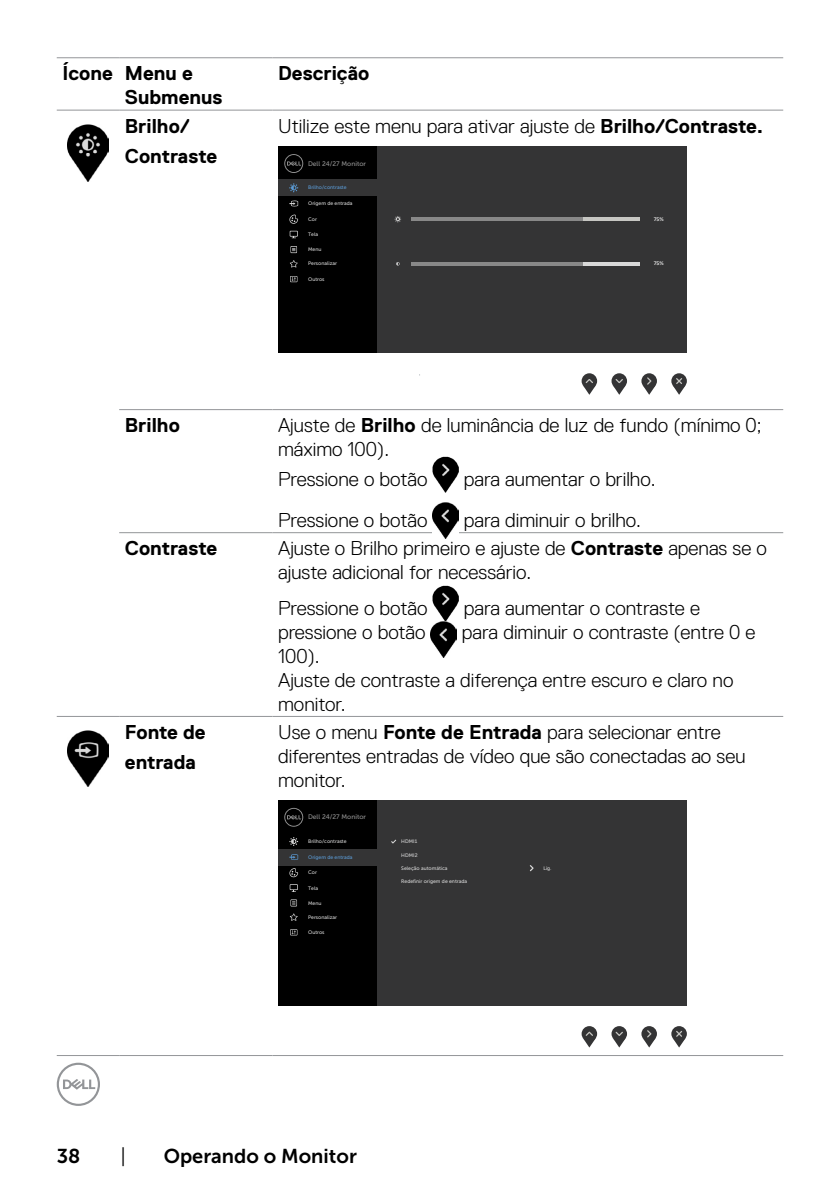
<style>
.page{position:relative;width:840px;height:1191px;background:#fff}
.page>*{position:absolute;margin:0;border:0;box-sizing:border-box;transform-origin:0 0}
.t1{font:300 20px/24px "Dell Replica";color:#000}
.t2{font:700 20px/29.6px "Dell Replica";color:#000}
.t3{font:20px "Museo Sans For Dell 700";color:#000}
.t4{font:20px "Museo Sans For Dell 300";color:#000}
.t5{font:6.6px "Museo Sans For Dell 500";color:#939393}
.t6{font:700 5.8px "Calibri";color:#d9d9d9}
.t7{font:5px "Museo Sans For Dell 500";color:#d9d9d9}
.t8{font:5px "Museo Sans For Dell 500";color:#5b9bd5}
.s1{font-weight:700}
</style>
<div class="page">
<svg style="left:57px;top:1062px;width:43px;height:44px"></svg>
<hr style="left:57px;top:110px;width:62px;height:1px;background:#939598">
<hr style="left:119px;top:110px;width:153px;height:1px;background:#939598">
<hr style="left:272px;top:110px;width:510px;height:1px;background:#939598">
<hr style="left:57px;top:716px;width:62px;height:1px;background:#939598">
<hr style="left:57px;top:57px;width:62px;height:1px;background:#939598">
<hr style="left:119px;top:57px;width:153px;height:1px;background:#939598">
<hr style="left:272px;top:57px;width:510px;height:1px;background:#939598">
<hr style="left:119px;top:409px;width:153px;height:1px;background:#939598">
<hr style="left:272px;top:409px;width:510px;height:1px;background:#939598">
<hr style="left:119px;top:532px;width:153px;height:1px;background:#939598">
<hr style="left:272px;top:532px;width:510px;height:1px;background:#939598">
<hr style="left:119px;top:716px;width:153px;height:1px;background:#939598">
<hr style="left:272px;top:716px;width:510px;height:1px;background:#939598">
<hr style="left:57px;top:1055px;width:62px;height:1px;background:#939598">
<hr style="left:119px;top:1055px;width:153px;height:1px;background:#939598">
<hr style="left:272px;top:1055px;width:510px;height:1px;background:#939598">
<img style="left:68px;top:125px;width:40px;height:56px">
<div style="left:278px;top:146px;width:408px;height:206px;background:#343435"></div>
<div style="left:278px;top:146px;width:98px;height:206px;background:#000"></div>
<div style="left:278px;top:180px;width:99px;height:16px;background:#343435"></div>
<svg style="left:284px;top:154px;width:19px;height:19px"></svg>
<svg style="left:289px;top:200px;width:9px;height:6px"></svg>
<svg style="left:289px;top:214px;width:9px;height:10px"></svg>
<svg style="left:290px;top:260px;width:8px;height:8px"></svg>
<svg style="left:289px;top:231px;width:9px;height:6px"></svg>
<svg style="left:290px;top:231px;width:7px;height:7px"></svg>
<svg style="left:290px;top:246px;width:7px;height:7px"></svg>
<svg style="left:291px;top:247px;width:5px;height:5px"></svg>
<svg style="left:290px;top:276px;width:7px;height:6px"></svg>
<svg style="left:291px;top:277px;width:5px;height:4px"></svg>
<svg style="left:289px;top:183px;width:9px;height:9px"></svg>
<svg style="left:581px;top:373px;width:15px;height:16px"></svg>
<svg style="left:583px;top:379px;width:12px;height:16px"></svg>
<svg style="left:611px;top:373px;width:15px;height:16px"></svg>
<svg style="left:613px;top:379px;width:12px;height:16px"></svg>
<svg style="left:641px;top:373px;width:15px;height:16px"></svg>
<svg style="left:642px;top:377px;width:13px;height:18px"></svg>
<div style="left:671px;top:373px;width:15px;height:16px;background:#343435;border-radius:50%"></div>
<svg style="left:672px;top:378px;width:13px;height:17px"></svg>
<hr style="left:411px;top:262px;width:228px;height:3px;background:#d9d9d9">
<hr style="left:411px;top:262px;width:171px;height:3px;background:#888">
<hr style="left:411px;top:217px;width:228px;height:4px;background:#c6c6c2">
<hr style="left:411px;top:217px;width:171px;height:4px;background:#888">
<svg style="left:394px;top:216px;width:7px;height:6px"></svg>
<img style="left:432px;top:457px;width:26px;height:35px">
<img style="left:432px;top:502px;width:26px;height:37px">
<img style="left:432px;top:585px;width:26px;height:36px">
<img style="left:430px;top:621px;width:26px;height:37px">
<img style="left:68px;top:730px;width:40px;height:56px">
<svg style="left:581px;top:1026px;width:15px;height:15px"></svg>
<svg style="left:583px;top:1031px;width:12px;height:16px"></svg>
<div style="left:611px;top:1026px;width:15px;height:15px;background:#343435;border-radius:50%"></div>
<svg style="left:613px;top:1031px;width:12px;height:16px"></svg>
<div style="left:641px;top:1026px;width:15px;height:15px;background:#343435;border-radius:50%"></div>
<svg style="left:642px;top:1030px;width:13px;height:17px"></svg>
<div style="left:671px;top:1026px;width:15px;height:15px;background:#343435;border-radius:50%"></div>
<svg style="left:672px;top:1030px;width:13px;height:17px"></svg>
<div style="left:278px;top:799px;width:408px;height:206px;background:#343435"></div>
<div style="left:278px;top:799px;width:98px;height:206px;background:#000"></div>
<div style="left:278px;top:849px;width:99px;height:16px;background:#343435"></div>
<svg style="left:284px;top:808px;width:19px;height:18px"></svg>
<svg style="left:289px;top:854px;width:9px;height:6px"></svg>
<svg style="left:289px;top:868px;width:9px;height:9px"></svg>
<svg style="left:289px;top:913px;width:9px;height:8px"></svg>
<svg style="left:289px;top:884px;width:9px;height:6px"></svg>
<svg style="left:290px;top:885px;width:7px;height:7px"></svg>
<svg style="left:290px;top:899px;width:7px;height:7px"></svg>
<svg style="left:291px;top:900px;width:5px;height:5px"></svg>
<svg style="left:290px;top:930px;width:7px;height:5px"></svg>
<svg style="left:289px;top:837px;width:9px;height:9px"></svg>
<svg style="left:391px;top:839px;width:5px;height:4px"></svg>
<svg style="left:529px;top:865px;width:4px;height:6px"></svg>
<p class="t2" style="left:125px;top:62px;width:99px;line-height:24px;text-indent:-62px">Ícone Menu e<br>Submenus</p>
<p class="t2" style="left:278px;top:59px;width:93px">Descrição</p>
<p class="t2" style="left:125px;top:112px;width:94px">Brilho/<br>Contraste</p>
<p class="t1" style="left:278px;top:114px;width:486px">Utilize este menu para ativar ajuste de <span class="s1">Brilho/Contraste.</span></p>
<p class="t5" style="left:308px;top:160px;width:59px">Dell 24/27 Monitor</p>
<p class="t7" style="left:308px;top:201px;width:46px">Origem de entrada</p>
<p class="t7" style="left:308px;top:216px;width:10px">Cor</p>
<p class="t8" style="left:308px;top:185px;width:40px">Brilho/contraste</p>
<p class="t6" style="left:653px;top:215px;width:11px">75%</p>
<p class="t7" style="left:308px;top:232px;width:11px">Tela</p>
<p class="t7" style="left:308px;top:247px;width:15px">Menu</p>
<p class="t7" style="left:308px;top:277px;width:18px">Outros</p>
<p class="t7" style="left:308px;top:261px;width:30px">Personalizar</p>
<p class="t6" style="left:653px;top:259px;width:11px">75%</p>
<p class="t2" style="left:125px;top:411px;width:57px">Brilho</p>
<p class="t1" style="left:278px;top:413px;width:485px">Ajuste de <span class="s1">Brilho</span> de luminância de luz de fundo (mínimo 0; máximo 100).</p>
<p class="t1" style="left:278px;top:467px;width:151px">Pressione o botão</p>
<p class="t1" style="left:463px;top:467px;width:193px">para aumentar o brilho.</p>
<p class="t1" style="left:278px;top:508px;width:151px">Pressione o botão</p>
<p class="t1" style="left:463px;top:508px;width:178px">para diminuir o brilho.</p>
<p class="t2" style="left:125px;top:534px;width:94px">Contraste</p>
<p class="t1" style="left:278px;top:536px;width:490px">Ajuste o Brilho primeiro e ajuste de <span class="s1">Contraste</span> apenas se o ajuste adicional for necessário.</p>
<p class="t1" style="left:278px;top:596px;width:151px">Pressione o botão</p>
<p class="t1" style="left:463px;top:596px;width:237px">para aumentar o contraste e</p>
<p class="t1" style="left:278px;top:620px;width:149px">pressione o botão</p>
<p class="t1" style="left:461px;top:620px;width:295px">para diminuir o contraste (entre 0 e</p>
<p class="t1" style="left:278px;top:644px;width:456px">100).<br>Ajuste de contraste a diferença entre escuro e claro no monitor.</p>
<p class="t2" style="left:125px;top:717px;width:82px">Fonte de entrada</p>
<p class="t1" style="left:278px;top:720px;width:468px">Use o menu <span class="s1">Fonte de Entrada</span> para selecionar entre diferentes entradas de vídeo que são conectadas ao seu monitor.</p>
<p class="t5" style="left:308px;top:813px;width:59px">Dell 24/27 Monitor</p>
<p class="t8" style="left:308px;top:854px;width:46px">Origem de entrada</p>
<p class="t7" style="left:308px;top:870px;width:10px">Cor</p>
<p class="t7" style="left:308px;top:838px;width:40px">Brilho/contraste</p>
<p class="t7" style="left:401px;top:838px;width:17px">HDMI1</p>
<p class="t7" style="left:401px;top:852px;width:18px">HDMI2</p>
<p class="t7" style="left:401px;top:878px;width:67px">Redefinir origem de entrada</p>
<p class="t7" style="left:401px;top:865px;width:48px">Seleção automática</p>
<p class="t7" style="left:543px;top:865px;width:10px">Lig.</p>
<p class="t7" style="left:308px;top:885px;width:11px">Tela</p>
<p class="t7" style="left:308px;top:900px;width:15px">Menu</p>
<p class="t7" style="left:308px;top:930px;width:18px">Outros</p>
<p class="t7" style="left:308px;top:914px;width:30px">Personalizar</p>
<p class="t3" style="left:57px;top:1144px;width:25px">38</p>
<p class="t4" style="left:120px;top:1145px;width:7px">|</p>
<p class="t3" style="left:164px;top:1144px;width:194px">Operando o Monitor</p>
</div>
